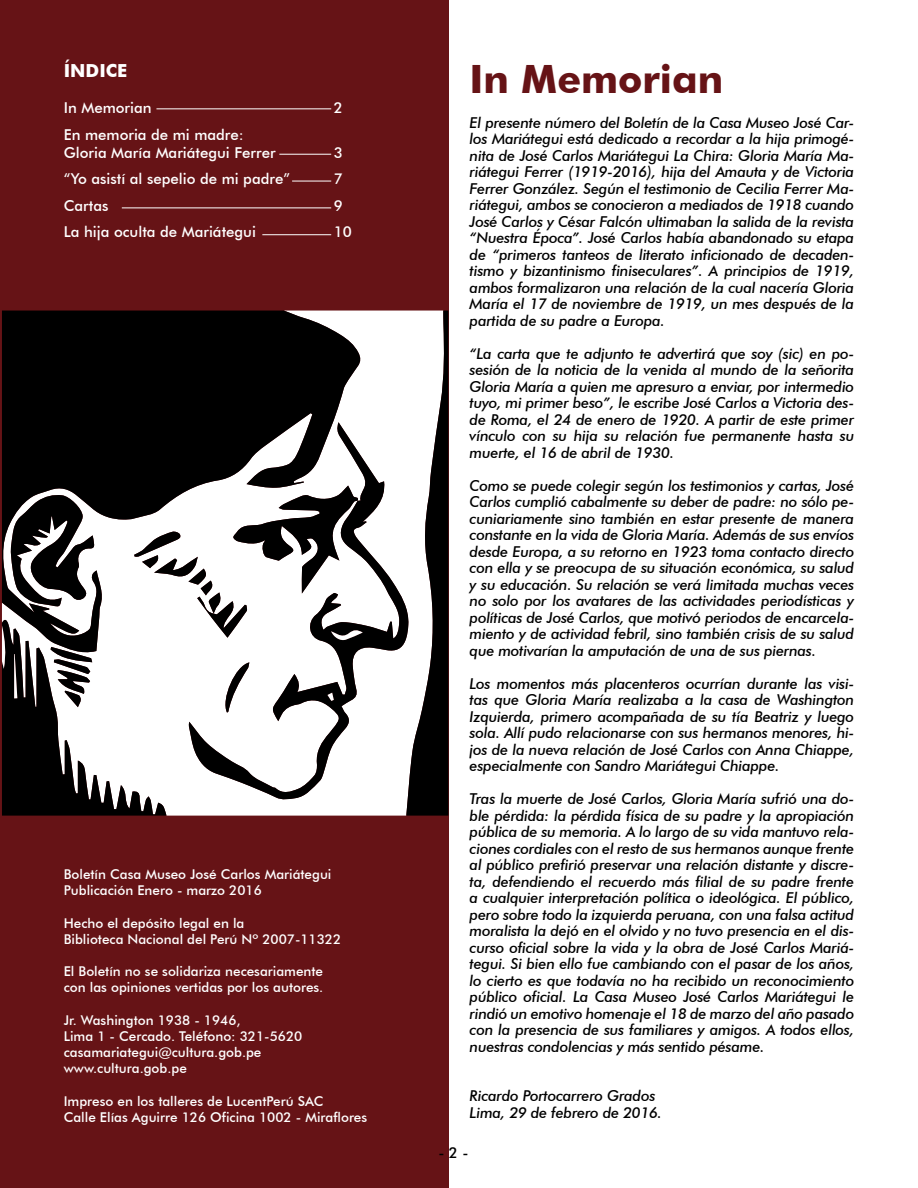
<style>
.page{position:relative;width:918px;height:1188px;background:#fff}
.page>*{position:absolute;margin:0;border:0;box-sizing:border-box;transform-origin:0 0}
.t1{font:700 39px "Futura BT";color:#661316}
.t2{font:700 18px "Futura BT";color:#fff}
.t3{font:italic 500 15px/16.5px "Futura BT";letter-spacing:-.015em;color:#000;text-align:justify}
.t4{font:500 15px/18px "Futura BT";color:#fff}
.t5{font:500 15px "Futura BT";color:#000}
.t6{font:500 13.5px/16.2px "Futura BT";color:#fff}
</style>
<div class="page">
<div style="left:0;top:0;width:448px;height:1188px;background:#661316"></div>
<div style="left:361px;top:311px;width:45px;height:505px;background:#fff"></div>
<div style="left:2px;top:311px;width:359px;height:175px;background:#000"></div>
<svg style="left:406px;top:311px;width:42px;height:505px;background:#838383"></svg>
<svg style="left:189px;top:422px;width:220px;height:379px;background:#adadad"></svg>
<svg style="left:2px;top:486px;width:361px;height:330px;background:#aeadad"></svg>
<hr style="left:156px;top:108px;width:175px;height:1px;background:#fff">
<hr style="left:279px;top:154px;width:52px;height:1px;background:#fff">
<hr style="left:292px;top:181px;width:39px;height:1px;background:#fff">
<hr style="left:122px;top:208px;width:209px;height:1px;background:#fff">
<hr style="left:262px;top:234px;width:69px;height:1px;background:#fff">
<p class="t2" style="left:64px;top:60px;width:65px">ÍNDICE</p>
<p class="t4" style="left:64px;top:99px;width:89px">In Memorian</p>
<p class="t4" style="left:334px;top:99px;width:11px">2</p>
<p class="t4" style="left:64px;top:126px;width:213px">En memoria de mi madre:<br>Gloria María Mariátegui Ferrer</p>
<p class="t4" style="left:334px;top:144px;width:11px">3</p>
<p class="t4" style="left:64px;top:170px;width:228px">“Yo asistí al sepelio de mi padre”</p>
<p class="t4" style="left:334px;top:170px;width:11px">7</p>
<p class="t4" style="left:64px;top:197px;width:46px">Cartas</p>
<p class="t4" style="left:334px;top:197px;width:11px">9</p>
<p class="t4" style="left:64px;top:223px;width:194px">La hija oculta de Mariátegui</p>
<p class="t4" style="left:334px;top:223px;width:20px">10</p>
<p class="t6" style="left:64px;top:866px;width:269px">Boletín Casa Museo José Carlos Mariátegui<br>Publicación Enero - marzo 2016</p>
<p class="t6" style="left:64px;top:915px;width:279px">Hecho el depósito legal en la<br>Biblioteca Nacional del Perú Nº 2007-11322</p>
<p class="t6" style="left:64px;top:963px;width:261px">El Boletín no se solidariza necesariamente con las opiniones vertidas por los autores.</p>
<p class="t6" style="left:64px;top:1012px;width:240px">Jr. Washington 1938 - 1946,<br>Lima 1 - Cercado. Teléfono: 321-5620 casamariategui@cultura.gob.pe www.cultura.gob.pe</p>
<p class="t6" style="left:64px;top:1093px;width:305px">Impreso en los talleres de LucentPerú SAC<br>Calle Elías Aguirre 126 Oficina 1002 - Miraflores</p>
<h1 class="t1" style="left:470px;top:56px;width:255px">In Memorian</h1>
<p class="t3" style="left:470px;top:114px;width:386px">El presente número del Boletín de la Casa Museo José Car&shy;los Mariátegui está dedicado a recordar a la hija primogé&shy;nita de José Carlos Mariátegui La Chira: Gloria María Ma&shy;riátegui Ferrer (1919-2016), hija del Amauta y de Victoria Ferrer González. Según el testimonio de Cecilia Ferrer Ma&shy;riátegui, ambos se conocieron a mediados de 1918 cuando José Carlos y César Falcón ultimaban la salida de la revista “Nuestra Época”. José Carlos había abandonado su etapa de “primeros tanteos de literato inficionado de decaden&shy;tismo y bizantinismo finiseculares”. A principios de 1919, ambos formalizaron una relación de la cual nacería Gloria María el 17 de noviembre de 1919, un mes después de la partida de su padre a Europa.</p>
<p class="t3" style="left:470px;top:345px;width:386px">“La carta que te adjunto te advertirá que soy (sic) en po&shy;sesión de la noticia de la venida al mundo de la señorita Gloria María a quien me apresuro a enviar, por intermedio tuyo, mi primer beso”, le escribe José Carlos a Victoria des&shy;de Roma, el 24 de enero de 1920. A partir de este primer vínculo con su hija su relación fue permanente hasta su muerte, el 16 de abril de 1930.</p>
<p class="t3" style="left:470px;top:477px;width:386px">Como se puede colegir según los testimonios y cartas, José Carlos cumplió cabalmente su deber de padre: no sólo pe&shy;cuniariamente sino también en estar presente de manera constante en la vida de Gloria María. Además de sus envíos desde Europa, a su retorno en 1923 toma contacto directo con ella y se preocupa de su situación económica, su salud y su educación. Su relación se verá limitada muchas veces no solo por los avatares de las actividades periodísticas y políticas de José Carlos, que motivó periodos de encarcela&shy;miento y de actividad febril, sino también crisis de su salud que motivarían la amputación de una de sus piernas.</p>
<p class="t3" style="left:470px;top:675px;width:386px">Los momentos más placenteros ocurrían durante las visi&shy;tas que Gloria María realizaba a la casa de Washington Izquierda, primero acompañada de su tía Beatriz y luego sola. Allí pudo relacionarse con sus hermanos menores, hi&shy;jos de la nueva relación de José Carlos con Anna Chiappe, especialmente con Sandro Mariátegui Chiappe.</p>
<p class="t3" style="left:470px;top:791px;width:386px">Tras la muerte de José Carlos, Gloria María sufrió una do&shy;ble pérdida: la pérdida física de su padre y la apropiación pública de su memoria. A lo largo de su vida mantuvo rela&shy;ciones cordiales con el resto de sus hermanos aunque frente al público prefirió preservar una relación distante y discre&shy;ta, defendiendo el recuerdo más filial de su padre frente a cualquier interpretación política o ideológica. El público, pero sobre todo la izquierda peruana, con una falsa actitud moralista la dejó en el olvido y no tuvo presencia en el dis&shy;curso oficial sobre la vida y la obra de José Carlos Mariá&shy;tegui. Si bien ello fue cambiando con el pasar de los años, lo cierto es que todavía no ha recibido un reconocimiento público oficial. La Casa Museo José Carlos Mariátegui le rindió un emotivo homenaje el 18 de marzo del año pasado con la presencia de sus familiares y amigos. A todos ellos, nuestras condolencias y más sentido pésame.</p>
<p class="t3" style="left:470px;top:1088px;width:194px">Ricardo Portocarrero Grados<br>Lima, 29 de febrero de 2016.</p>
<p class="t5" style="left:438px;top:1144px;width:32px">- 2 -</p>
</div>
